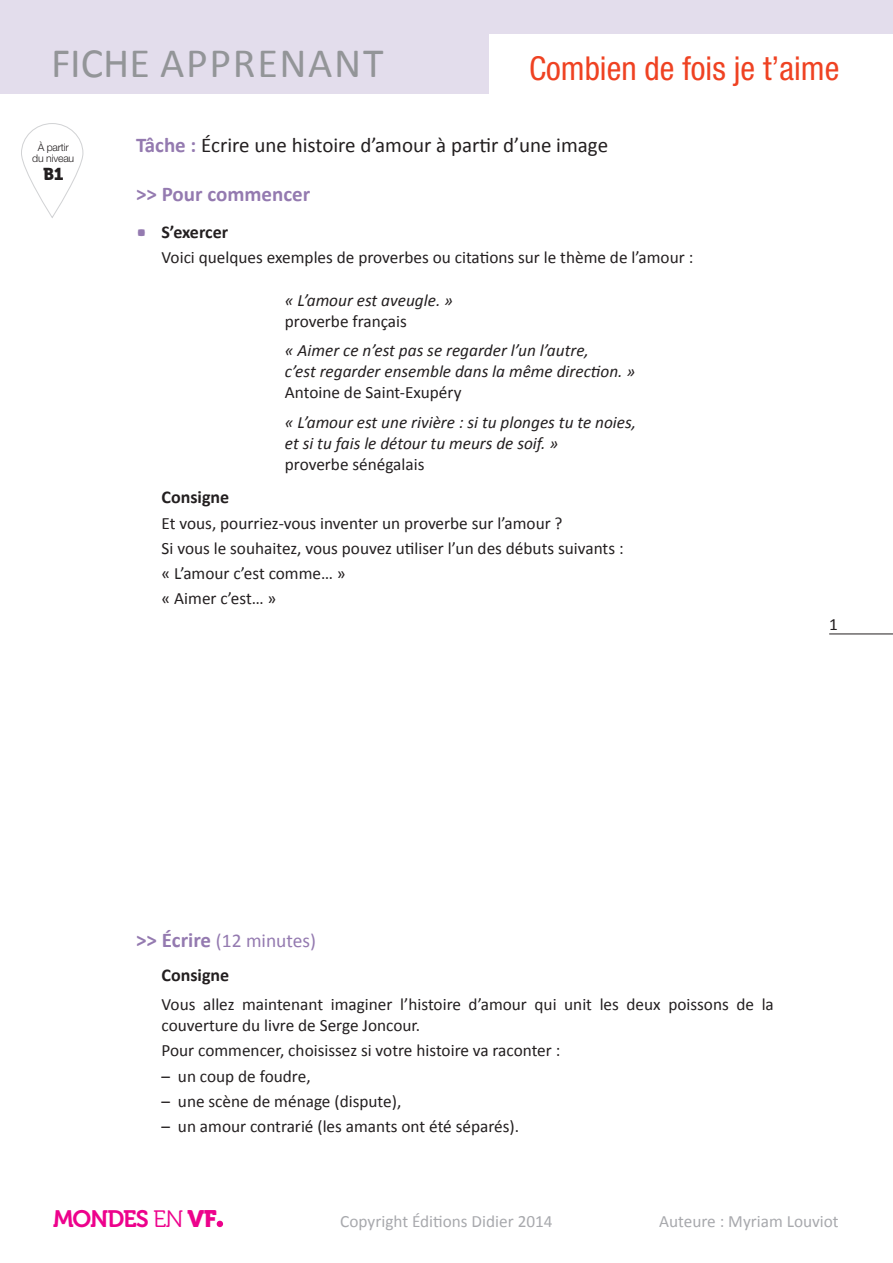
<style>
.page{position:relative;width:893px;height:1263px;background:#fff}
.page>*{position:absolute;margin:0;border:0;box-sizing:border-box;transform-origin:0 0}
.t1{font:42px "Calibri";letter-spacing:.04em;color:#939598}
.t2{font:condensed 33px "Helvetica Neue LT Std";color:#ef4222}
.t3{font:23.7px "Museo 700";letter-spacing:-.05em;color:#ed028c}
.tache{font:21px "Calibri";color:#231f20}
.TitreChevrons{font:700 21px "Calibri";color:#947ab0}
.TitreChevrons-2{font:19.5px "Calibri";color:#947ab0}
.consigne{font:700 18px "Calibri";color:#231f20}
.titre_puce_carrée{font:700 18px "Calibri";color:#231f20}
.TC_retrait_6mm{font:17.25px/21px "Calibri";color:#231f20}
.TC_retrait_6mm-2{font:italic 17.25px/21px "Calibri";color:#231f20}
.t4{font:17.25px "Calibri";color:#a8a9ad}
.TEXT_C{font:17.25px "Calibri";color:#231f20}
.t5{font:17.1px "Museo 900";color:#231f20}
.t6{font:300 10.5px/11.6px "Helvetica Neue LT Std";letter-spacing:-.02em;color:#231f20;text-align:center}
.s1{font-weight:700;color:#947ab0}
.s2{font-style:normal}
.s3{font-weight:700;font-size:21px}
.s4{font-family:"Museo 300"}
.s5{font-family:"Museo 900"}
</style>
<div class="page">
<div style="left:0;top:0;width:893px;height:94px;background:#e3ddec"></div>
<div style="left:489px;top:34px;width:404px;height:82px;background:#fff"></div>
<div style="left:21px;top:123px;width:62px;height:95px;background:#fff;border:1px solid #d1d2d4;border-radius:30px"></div>
<svg style="left:217px;top:1221px;width:6px;height:6px"></svg>
<hr style="left:829px;top:633px;width:64px;height:1px;background:#231f20">
<h1 class="t1" style="left:51px;top:37px;width:334px">FICHE APPRENANT</h1>
<h2 class="t2" style="left:529px;top:49px;width:312px">Combien de fois je t’aime</h2>
<p class="t6" style="left:32px;top:141px;width:43px">À partir du niveau</p>
<p class="t5" style="left:43px;top:165px;width:22px">B1</p>
<p class="tache" style="left:136px;top:132px;width:474px"><span class="s1">Tâche :</span> Écrire une histoire d’amour à partir d’une image</p>
<p class="TitreChevrons" style="left:136px;top:181px;width:176px">&gt;&gt; Pour commencer</p>
<p class="titre_puce_carrée" style="left:162px;top:221px;width:68px">S’exercer</p>
<p class="TC_retrait_6mm" style="left:162px;top:247px;width:533px">Voici quelques exemples de proverbes ou citations sur le thème de l’amour :</p>
<p class="TC_retrait_6mm-2" style="left:285px;top:289px;width:170px">« L’amour est aveugle. » <span class="s2">proverbe français</span></p>
<p class="TC_retrait_6mm-2" style="left:285px;top:339px;width:352px">« Aimer ce n’est pas se regarder l’un l’autre,<br>c’est regarder ensemble dans la même direction. »<br><span class="s2">Antoine de Saint-Exupéry</span></p>
<p class="TC_retrait_6mm-2" style="left:285px;top:411px;width:353px">« L’amour est une rivière : si tu plonges tu te noies, et si tu fais le détour tu meurs de soif. »<br><span class="s2">proverbe sénégalais</span></p>
<p class="consigne" style="left:162px;top:486px;width:69px">Consigne</p>
<p class="TC_retrait_6mm" style="left:162px;top:512px;width:403px">Et vous, pourriez-vous inventer un proverbe sur l’amour ?</p>
<p class="TC_retrait_6mm" style="left:162px;top:538px;width:464px">Si vous le souhaitez, vous pouvez utiliser l’un des débuts suivants :</p>
<p class="TC_retrait_6mm" style="left:162px;top:563px;width:186px">« L’amour c’est comme… »</p>
<p class="TC_retrait_6mm" style="left:162px;top:588px;width:116px">« Aimer c’est… »</p>
<p class="TEXT_C" style="left:829px;top:613px;width:10px">1</p>
<p class="TitreChevrons-2" style="left:136px;top:928px;width:182px"><span class="s3">&gt;&gt; Écrire</span> (12 minutes)</p>
<p class="consigne" style="left:162px;top:963px;width:69px">Consigne</p>
<p class="TC_retrait_6mm" style="left:162px;top:994px;width:614px">Vous allez maintenant imaginer l’histoire d’amour qui unit les deux poissons de la couverture du livre de Serge Joncour.</p>
<p class="TC_retrait_6mm" style="left:162px;top:1040px;width:400px">Pour commencer, choisissez si votre histoire va raconter :</p>
<p class="TC_retrait_6mm" style="left:162px;top:1065px;width:151px">– un coup de foudre,</p>
<p class="TC_retrait_6mm" style="left:162px;top:1091px;width:241px">– une scène de ménage (dispute),</p>
<p class="TC_retrait_6mm" style="left:162px;top:1116px;width:359px">– un amour contrarié (les amants ont été séparés).</p>
<h3 class="t3" style="left:53px;top:1205px;width:165px">MONDES <span class="s4">EN</span> <span class="s5">VF</span></h3>
<p class="t4" style="left:659px;top:1210px;width:181px">Auteure : Myriam Louviot</p>
<p class="t4" style="left:340px;top:1210px;width:214px">Copyright Éditions Didier 2014</p>
</div>
